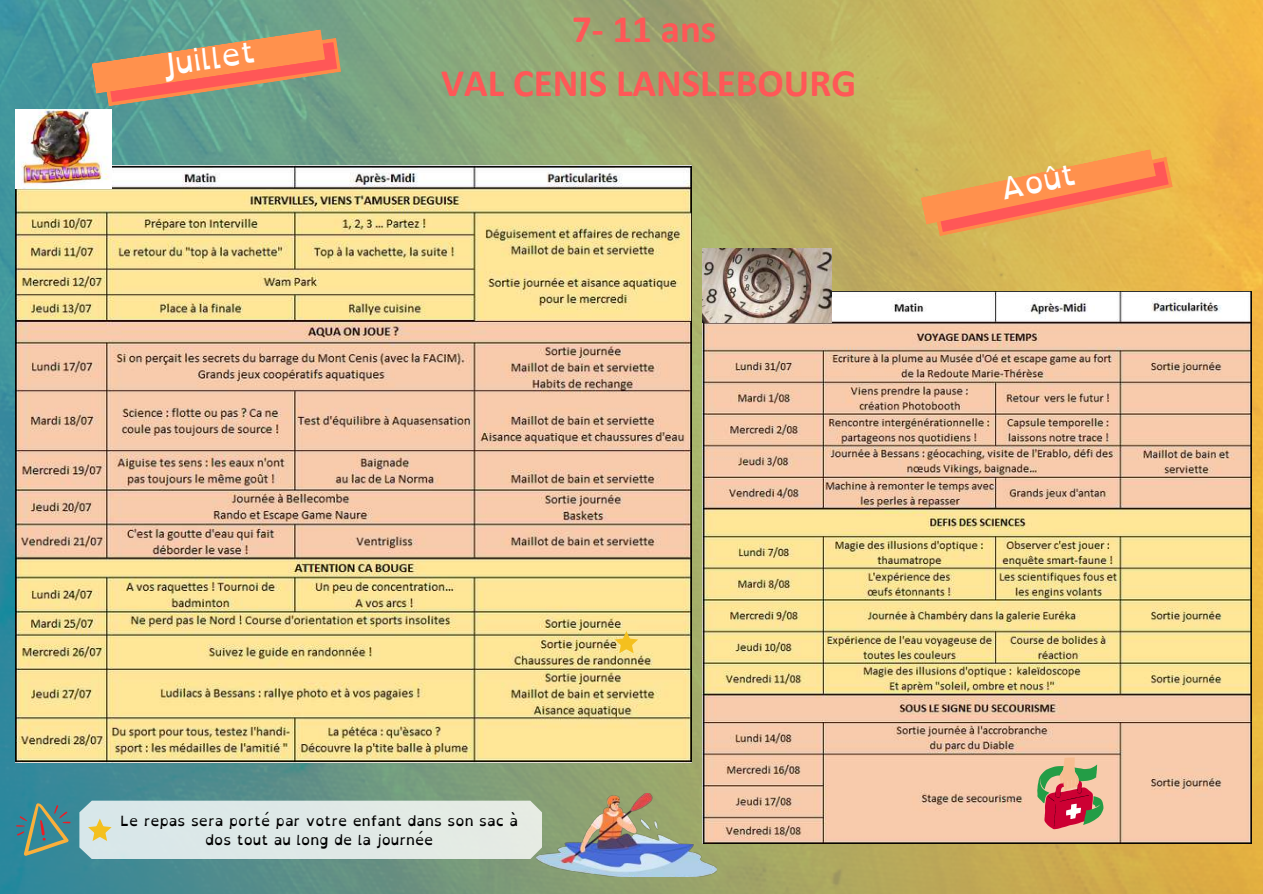
<style>
.page{position:relative;width:1263px;height:894px;background:#fff}
.page>*{position:absolute;margin:0;border:0;box-sizing:border-box;transform-origin:0 0}
.t1{font:700 39px/54px "Calibri";color:#ff5757;text-align:center}
.t2{font:30px "Open Dyslexic";color:#fff}
.t3{font:14.1px/19px "Open Dyslexic";color:#000;text-align:center}
</style>
<div class="page">
<img style="left:0;top:0;width:1263px;height:893px">
<svg style="left:92px;top:29px;width:249px;height:77px;background:#b88e6b"></svg>
<svg style="left:920px;top:149px;width:253px;height:87px;background:#eb9f51"></svg>
<img style="left:536px;top:793px;width:180px;height:83px">
<img style="left:16px;top:166px;width:676px;height:596px">
<img style="left:16px;top:110px;width:95px;height:78px">
<img style="left:702px;top:291px;width:549px;height:551px">
<img style="left:702px;top:249px;width:130px;height:73px">
<svg style="left:1037px;top:757px;width:66px;height:72px;background:#c18372"></svg>
<svg style="left:615px;top:630px;width:23px;height:23px"></svg>
<svg style="left:16px;top:803px;width:55px;height:52px;background:#598a85"></svg>
<div style="left:79px;top:800px;width:463px;height:58px;background:#dee8e6"></div>
<h2 class="t2" style="left:158px;top:38px;width:96px;rotate:-8deg">Juillet</h2>
<h1 class="t1" style="left:441px;top:5px;width:417px">7- 11 ans<br>VAL CENIS LANSLEBOURG</h1>
<h2 class="t2" style="left:995px;top:163px;width:78px;rotate:-12deg">Août</h2>
<p class="t3" style="left:121px;top:810px;width:399px">Le repas sera porté par votre enfant dans son sac à dos tout au long de la journée</p>
</div>
